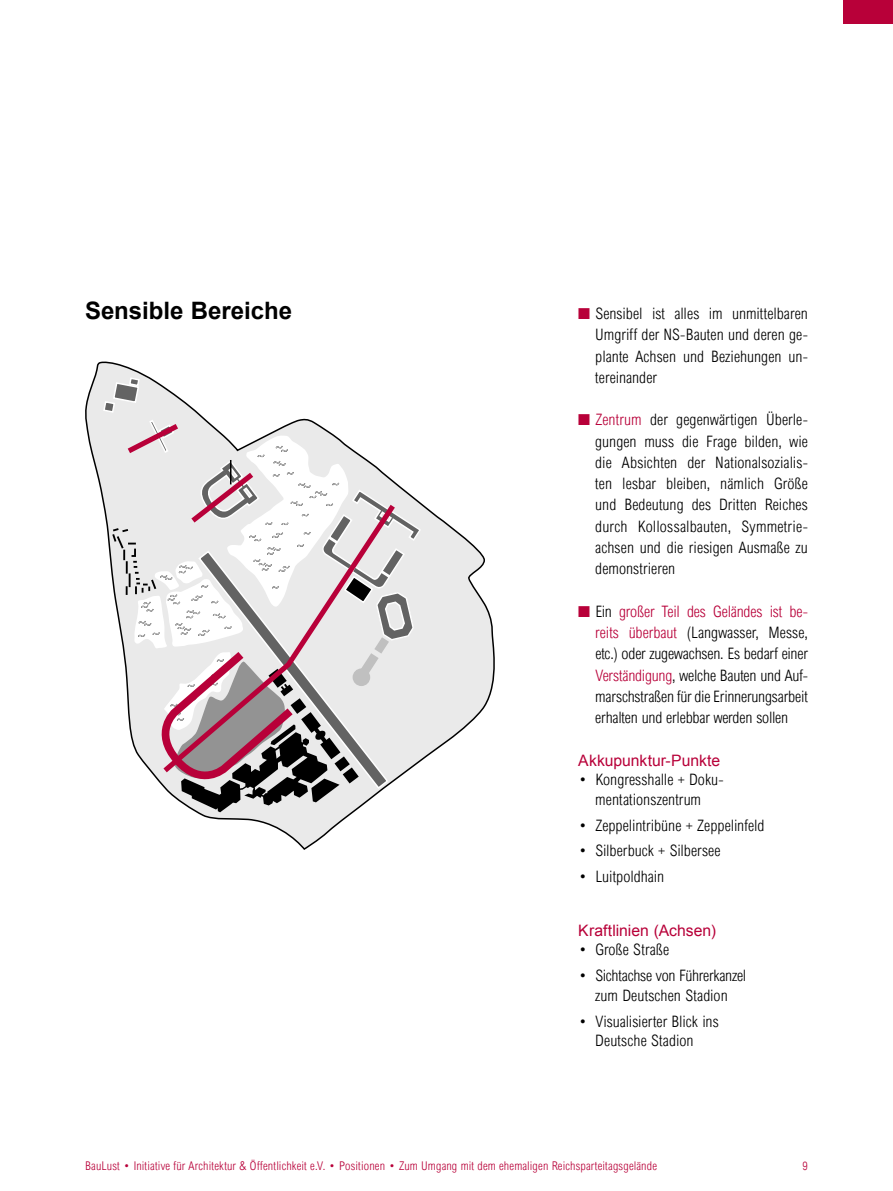
<style>
.page{position:relative;width:893px;height:1191px;background:#fff}
.page>*{position:absolute;margin:0;border:0;box-sizing:border-box;transform-origin:0 0}
.t1{font:700 24px "Arial";color:#000}
.t2{font:300 condensed 15.75px/21.3px "Arial";color:#000;text-align:justify}
.t3{font:15.75px "Arial";letter-spacing:-.005em;color:#b80039}
.t4{font:300 condensed 12px "Arial";letter-spacing:.015em;color:#b80039}
.s1{color:#b80039}
</style>
<div class="page">
<div style="left:844px;top:0;width:49px;height:24px;background:#b80039"></div>
<svg style="left:85px;top:361px;width:410px;height:488px"></svg>
<svg style="left:102px;top:376px;width:320px;height:436px"></svg>
<h1 class="t1" style="left:85px;top:297px;width:209px">Sensible Bereiche</h1>
<p class="t2" style="left:595px;top:303px;width:214px;text-indent:-17px"><span class="s1">■</span> Sensibel ist alles im unmittelbaren Umgriff der NS-Bauten und deren ge&shy;plante Achsen und Beziehungen un&shy;tereinander</p>
<p class="t2" style="left:595px;top:409px;width:214px;text-indent:-17px"><span class="s1">■ Zentrum</span> der gegenwärtigen Überle&shy;gungen muss die Frage bilden, wie die Absichten der Nationalsozialis&shy;ten lesbar bleiben, nämlich Größe und Bedeutung des Dritten Reiches durch Kollossalbauten, Symmetrie&shy;achsen und die riesigen Ausmaße zu demonstrieren</p>
<p class="t2" style="left:595px;top:600px;width:214px;text-indent:-17px"><span class="s1">■</span> Ein <span class="s1">großer Teil des Geländes ist be&shy;reits überbaut</span> (Langwasser, Messe, etc.) oder zugewachsen. Es bedarf einer <span class="s1">Verständigung</span>, welche Bauten und Auf&shy;marschstraßen für die Erinnerungsarbeit erhalten und erlebbar werden sollen</p>
<p class="t3" style="left:578px;top:751px;width:143px">Akkupunktur-Punkte</p>
<p class="t2" style="left:578px;top:770px;width:147px;line-height:19.5px;text-align:center">• Kongresshalle + Doku&shy;mentationszentrum</p>
<p class="t2" style="left:578px;top:814px;width:188px">• Zeppelintribüne + Zeppelinfeld</p>
<p class="t2" style="left:578px;top:840px;width:144px">• Silberbuck + Silbersee</p>
<p class="t2" style="left:578px;top:866px;width:87px">• Luitpoldhain</p>
<p class="t3" style="left:578px;top:921px;width:139px">Kraftlinien (Achsen)</p>
<p class="t2" style="left:578px;top:939px;width:92px">• Große Straße</p>
<p class="t2" style="left:578px;top:966px;width:169px;line-height:19.5px;text-align:center">• Sichtachse von Führerkanzel zum Deutschen Stadion</p>
<p class="t2" style="left:578px;top:1011px;width:142px;line-height:19.5px;text-align:center">• Visualisierter Blick ins<br>Deutsche Stadion</p>
<p class="t4" style="left:85px;top:1158px;width:573px">BauLust • Initiative für Architektur &amp; Öffentlichkeit e.V. • Positionen • Zum Umgang mit dem ehemaligen Reichsparteitagsgelände</p>
<p class="t4" style="left:803px;top:1158px;width:7px">9</p>
</div>
